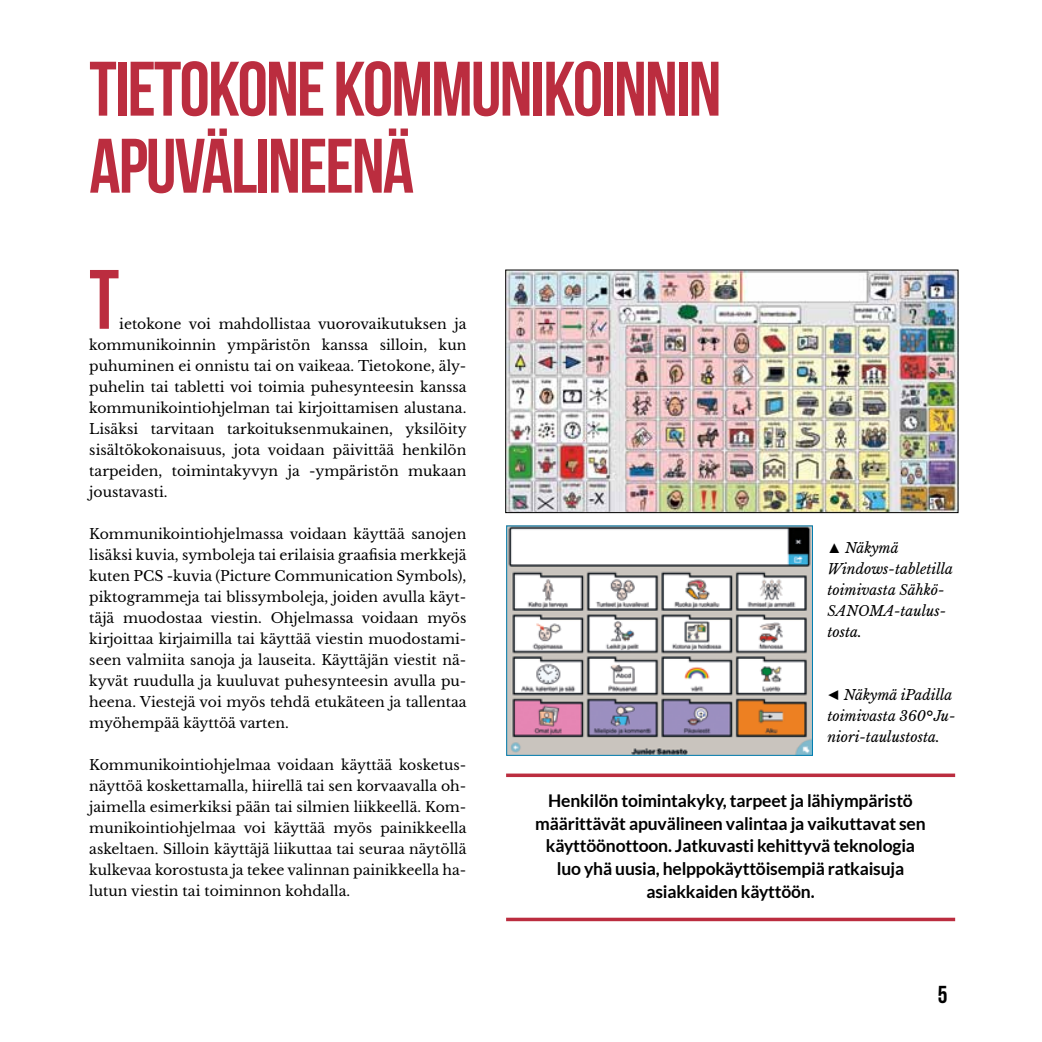
<style>
.page{position:relative;width:1042px;height:1042px;background:#fff}
.page>*{position:absolute;margin:0;border:0;box-sizing:border-box;transform-origin:0 0}
.t1{font:84px "Bebas Neue";color:#bb2d3f}
.t2{font:77px "Bebas Neue";letter-spacing:-.025em;color:#bb2d3f}
.t3{font:24.5px "Bebas Neue";color:#000}
.t4{font:700 17.5px/22.8px "Lato";letter-spacing:-.01em;color:#000;text-align:center}
.t5{font:14px/21px "Libre Baskerville";color:#000;text-align:justify}
.t6{font:italic 14px/21px "Libre Baskerville";color:#000}
.s1{font-family:"Arial";font-style:normal}
.s2{font-family:"The Sans OT7";font-weight:700;font-style:normal}
.s3{font-family:"Verdana";font-style:normal}
</style>
<div class="page">
<img style="left:507px;top:272px;width:449px;height:239px">
<div style="left:505px;top:270px;width:453px;height:243px;border:1px solid #000"></div>
<svg style="left:506px;top:773px;width:449px;height:4px;background:#c44a59"></svg>
<svg style="left:506px;top:917px;width:449px;height:4px;background:#c65160"></svg>
<img style="left:508px;top:527px;width:303px;height:227px">
<div style="left:506px;top:525px;width:307px;height:231px;border:1px solid #007db0"></div>
<h2 class="t2" style="left:89px;top:47px;width:337px">TIETOKONE KOMMUN</h2>
<h2 class="t2" style="left:530px;top:47px;width:186px">IKOINNIN</h2>
<h2 class="t2" style="left:89px;top:124px;width:326px">APUVÄLINEENÄ</h2>
<h1 class="t1" style="left:89px;top:254px;width:30px">T</h1>
<p class="t5" style="left:89px;top:313px;width:379px;text-indent:30px">ietokone voi mahdollistaa vuorovaikutuksen ja kommunikoinnin ympäristön kanssa silloin, kun puhuminen ei onnistu tai on vaikeaa. Tietokone, äly&shy;puhelin tai tabletti voi toimia puhesynteesin kanssa kommunikointiohjelman tai kirjoittamisen alustana.<br>Lisäksi tarvitaan tarkoituksenmukainen, yksilöity sisältökokonaisuus, jota voidaan päivittää henkilön tarpeiden, toimintakyvyn ja -ympäristön mukaan joustavasti.</p>
<p class="t5" style="left:89px;top:523px;width:379px">Kommunikointiohjelmassa voidaan käyttää sanojen lisäksi kuvia, symboleja tai erilaisia graafisia merkkejä kuten PCS -kuvia (Picture Communication Symbols), piktogrammeja tai blissymboleja, joiden avulla käyt&shy;täjä muodostaa viestin. Ohjelmassa voidaan myös kirjoittaa kirjaimilla tai käyttää viestin muodostami&shy;seen valmiita sanoja ja lauseita. Käyttäjän viestit nä&shy;kyvät ruudulla ja kuuluvat puhesynteesin avulla pu&shy;heena. Viestejä voi myös tehdä etukäteen ja tallentaa myöhempää käyttöä varten.</p>
<p class="t5" style="left:89px;top:754px;width:379px">Kommunikointiohjelmaa voidaan käyttää kosketus&shy;näyttöä koskettamalla, hiirellä tai sen korvaavalla oh&shy;jaimella esimerkiksi pään tai silmien liikkeellä. Kom&shy;munikointiohjelmaa voi käyttää myös painikkeella askeltaen. Silloin käyttäjä liikuttaa tai seuraa näytöllä kulkevaa korostusta ja tekee valinnan painikkeella ha&shy;lutun viestin tai toiminnon kohdalla.</p>
<p class="t6" style="left:827px;top:538px;width:127px"><span class="s1">▲</span> Näkymä<br>Windows-tabletilla toimivasta Sähkö-<br>SANOMA-taulus&shy;tosta.</p>
<p class="t6" style="left:827px;top:685px;width:130px"><span class="s2">◄</span> Näkymä iPadilla toimivasta 360<span class="s3">°</span>Ju&shy;niori-taulustosta.</p>
<p class="t4" style="left:535px;top:789px;width:392px">Henkilön toimintakyky, tarpeet ja lähiympäristö määrittävät apuvälineen valintaa ja vaikuttavat sen käyttöönottoon. Jatkuvasti kehittyvä teknologia luo yhä uusia, helppokäyttöisempiä ratkaisuja asiakkaiden käyttöön.</p>
<h3 class="t3" style="left:938px;top:981px;width:11px">5</h3>
</div>
